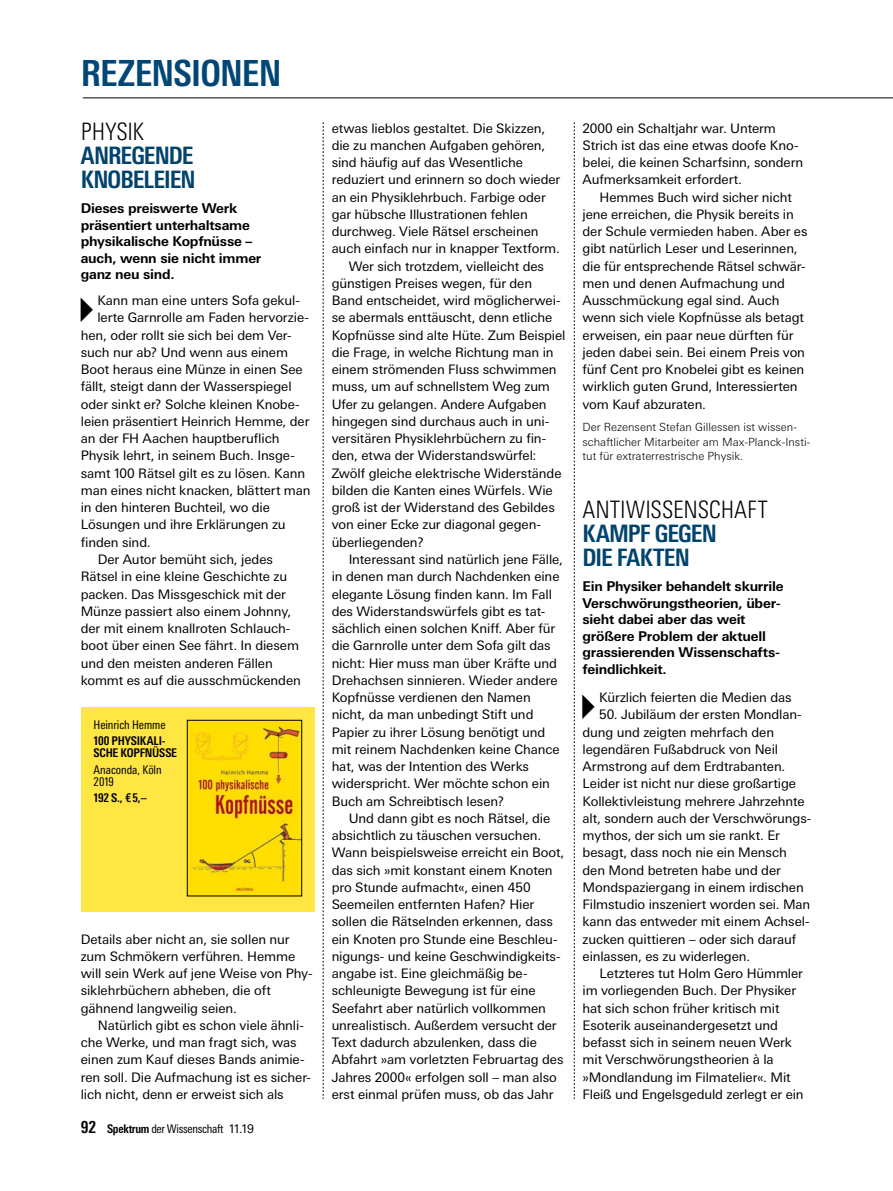
<style>
.page{position:relative;width:893px;height:1191px;background:#fff}
.page>*{position:absolute;margin:0;border:0;box-sizing:border-box;transform-origin:0 0}
.t1{font:700 condensed 36px "Univers Next Pro";letter-spacing:-.02em;color:#004776}
.Ueberschrift{font:700 condensed 24px/24px "Univers Next Pro";letter-spacing:-.035em;color:#00436f}
.Dachzeile{font:300 condensed 24px "Univers Next Pro";color:#000}
.Vorspann{font:700 13.5px/16.5px "Univers Next Pro";letter-spacing:-.015em;color:#000}
.Grundtext_mit_Einzug{font:13.2px/17.2px "Univers Next Pro";letter-spacing:-.005em;color:#000}
.Grundtext_Initial_Dr{font:13.2px/17.2px "Univers Next Pro";letter-spacing:-.01em;color:#000}
.REZENSIONEN_Grundtex{font:condensed 12px/12px "Univers Next Pro";letter-spacing:-.01em;color:#000}
.REZENSIONEN_Titel_Bu{font:700 condensed 12px/12px "Univers Next Pro";letter-spacing:-.015em;color:#000}
.REZENSIONEN_Grundtex-2{font:700 condensed 12px "Univers Next Pro";color:#000}
.Autor_unten{font:300 11.25px/14.2px "Univers Next Pro";color:#000}
.s1{font-weight:700;font-size:16.5px}
.s2{font-weight:700}
.s3{font-stretch:normal}
</style>
<div class="page">
<svg style="left:323px;top:122px;width:1px;height:977px"></svg>
<svg style="left:574px;top:122px;width:1px;height:977px"></svg>
<hr style="left:83px;top:98px;width:810px;height:1px;background:#000">
<div style="left:81px;top:707px;width:234px;height:205px;background:#ffe642"></div>
<img style="left:189px;top:722px;width:111px;height:172px">
<div style="left:187px;top:720px;width:115px;height:176px;border:1px solid #000"></div>
<h1 class="t1" style="left:81px;top:52px;width:202px">REZENSIONEN</h1>
<p class="Dachzeile" style="left:81px;top:118px;width:65px">PHYSIK</p>
<p class="Ueberschrift" style="left:81px;top:144px;width:116px">ANREGENDE<br>KNOBELEIEN</p>
<p class="Vorspann" style="left:81px;top:200px;width:182px">Dieses preiswerte Werk präsentiert unterhaltsame physikalische Kopfnüsse – auch, wenn sie nicht immer ganz neu sind.</p>
<p class="Grundtext_Initial_Dr" style="left:66px;top:292px;width:235px">✔Kann man eine unters Sofa gekul-</p>
<p class="Grundtext_Initial_Dr" style="left:97px;top:309px;width:213px">lerte Garnrolle am Faden hervorzie-</p>
<p class="Grundtext_Initial_Dr" style="left:81px;top:326px;width:212px">hen, oder rollt sie sich bei dem Ver-</p>
<p class="Grundtext_Initial_Dr" style="left:81px;top:343px;width:209px">such nur ab? Und wenn aus einem</p>
<p class="Grundtext_Initial_Dr" style="left:81px;top:361px;width:223px">Boot heraus eine Münze in einen See</p>
<p class="Grundtext_Initial_Dr" style="left:81px;top:378px;width:212px">fällt, steigt dann der Wasserspiegel</p>
<p class="Grundtext_Initial_Dr" style="left:81px;top:395px;width:220px">oder sinkt er? Solche kleinen Knobe-</p>
<p class="Grundtext_Initial_Dr" style="left:81px;top:412px;width:230px">leien präsentiert Heinrich Hemme, der</p>
<p class="Grundtext_Initial_Dr" style="left:81px;top:430px;width:200px">an der FH Aachen hauptberuflich</p>
<p class="Grundtext_Initial_Dr" style="left:81px;top:447px;width:216px">Physik lehrt, in seinem Buch. Insge-</p>
<p class="Grundtext_Initial_Dr" style="left:81px;top:464px;width:226px">samt 100 Rätsel gilt es zu lösen. Kann</p>
<p class="Grundtext_Initial_Dr" style="left:81px;top:481px;width:231px">man eines nicht knacken, blättert man</p>
<p class="Grundtext_Initial_Dr" style="left:81px;top:499px;width:191px">in den hinteren Buchteil, wo die</p>
<p class="Grundtext_Initial_Dr" style="left:81px;top:516px;width:206px">Lösungen und ihre Erklärungen zu</p>
<p class="Grundtext_Initial_Dr" style="left:81px;top:533px;width:71px">finden sind.</p>
<p class="Grundtext_mit_Einzug" style="left:81px;top:550px;width:222px;text-indent:17px">Der Autor bemüht sich, jedes Rätsel in eine kleine Geschichte zu packen. Das Missgeschick mit der Münze passiert also einem Johnny, der mit einem knallroten Schlauch&shy;boot über einen See fährt. In diesem und den meisten anderen Fällen kommt es auf die ausschmückenden</p>
<p class="REZENSIONEN_Grundtex" style="left:94px;top:718px;width:74px">Heinrich Hemme</p>
<p class="REZENSIONEN_Titel_Bu" style="left:94px;top:735px;width:85px">100 PHYSIKALI-<br>SCHE KOPFNÜSSE</p>
<p class="REZENSIONEN_Grundtex" style="left:94px;top:763px;width:70px">Anaconda, Köln<br>2019</p>
<p class="REZENSIONEN_Grundtex-2" style="left:94px;top:790px;width:55px">192 S., € 5,–</p>
<p class="Grundtext_mit_Einzug" style="left:81px;top:930px;width:233px">Details aber nicht an, sie sollen nur zum Schmökern verführen. Hemme will sein Werk auf jene Weise von Phy&shy;siklehrbüchern abheben, die oft gähnend langweilig seien.</p>
<p class="Grundtext_mit_Einzug" style="left:81px;top:1016px;width:232px;text-indent:17px">Natürlich gibt es schon viele ähnli&shy;che Werke, und man fragt sich, was einen zum Kauf dieses Bands animie&shy;ren soll. Die Aufmachung ist es sicher&shy;lich nicht, denn er erweist sich als</p>
<p class="REZENSIONEN_Grundtex" style="left:81px;top:1123px;width:175px"><span class="s1">92</span> <span class="s2">Spektrum</span> der Wissenschaft <span class="s3">11.19</span></p>
<p class="Grundtext_mit_Einzug" style="left:332px;top:119px;width:230px">etwas lieblos gestaltet. Die Skizzen, die zu manchen Aufgaben gehören, sind häufig auf das Wesentliche reduziert und erinnern so doch wieder an ein Physiklehrbuch. Farbige oder gar hübsche Illustrationen fehlen durchweg. Viele Rätsel erscheinen auch einfach nur in knapper Textform.</p>
<p class="Grundtext_mit_Einzug" style="left:332px;top:257px;width:235px;text-indent:17px">Wer sich trotzdem, vielleicht des günstigen Preises wegen, für den Band entscheidet, wird möglicherwei&shy;se abermals enttäuscht, denn etliche Kopfnüsse sind alte Hüte. Zum Beispiel die Frage, in welche Richtung man in einem strömenden Fluss schwimmen muss, um auf schnellstem Weg zum Ufer zu gelangen. Andere Aufgaben hingegen sind durchaus auch in uni&shy;versitären Physiklehrbüchern zu fin&shy;den, etwa der Widerstandswürfel:<br>Zwölf gleiche elektrische Widerstände bilden die Kanten eines Würfels. Wie groß ist der Widerstand des Gebildes von einer Ecke zur diagonal gegen&shy;überliegenden?</p>
<p class="Grundtext_mit_Einzug" style="left:332px;top:550px;width:233px;text-indent:17px">Interessant sind natürlich jene Fälle, in denen man durch Nachdenken eine elegante Lösung finden kann. Im Fall des Widerstandswürfels gibt es tat&shy;sächlich einen solchen Kniff. Aber für die Garnrolle unter dem Sofa gilt das nicht: Hier muss man über Kräfte und Drehachsen sinnieren. Wieder andere Kopfnüsse verdienen den Namen nicht, da man unbedingt Stift und Papier zu ihrer Lösung benötigt und mit reinem Nachdenken keine Chance hat, was der Intention des Werks widerspricht. Wer möchte schon ein Buch am Schreibtisch lesen?</p>
<p class="Grundtext_mit_Einzug" style="left:332px;top:809px;width:234px;text-indent:17px">Und dann gibt es noch Rätsel, die absichtlich zu täuschen versuchen.<br>Wann beispielsweise erreicht ein Boot, das sich »mit konstant einem Knoten pro Stunde aufmacht«, einen 450<br>Seemeilen entfernten Hafen? Hier sollen die Rätselnden erkennen, dass ein Knoten pro Stunde eine Beschleu&shy;nigungs- und keine Geschwindigkeits&shy;angabe ist. Eine gleichmäßig be&shy;schleunigte Bewegung ist für eine Seefahrt aber natürlich vollkommen unrealistisch. Außerdem versucht der Text dadurch abzulenken, dass die Abfahrt »am vorletzten Februartag des Jahres 2000« erfolgen soll – man also erst einmal prüfen muss, ob das Jahr</p>
<p class="Grundtext_mit_Einzug" style="left:583px;top:119px;width:222px">2000 ein Schaltjahr war. Unterm Strich ist das eine etwas doofe Kno&shy;belei, die keinen Scharfsinn, sondern Aufmerksamkeit erfordert.</p>
<p class="Grundtext_mit_Einzug" style="left:583px;top:188px;width:226px;text-indent:17px">Hemmes Buch wird sicher nicht jene erreichen, die Physik bereits in der Schule vermieden haben. Aber es gibt natürlich Leser und Leserinnen, die für entsprechende Rätsel schwär&shy;men und denen Aufmachung und Ausschmückung egal sind. Auch wenn sich viele Kopfnüsse als betagt erweisen, ein paar neue dürften für jeden dabei sein. Bei einem Preis von fünf Cent pro Knobelei gibt es keinen wirklich guten Grund, Interessierten vom Kauf abzuraten.</p>
<p class="Autor_unten" style="left:583px;top:420px;width:229px">Der Rezensent Stefan Gillessen ist wissen&shy;schaftlicher Mitarbeiter am Max-Planck-Insti&shy;tut für extraterrestrische Physik.</p>
<p class="Dachzeile" style="left:583px;top:496px;width:187px">ANTIWISSENSCHAFT</p>
<p class="Ueberschrift" style="left:583px;top:521px;width:136px">KAMPF GEGEN<br>DIE FAKTEN</p>
<p class="Vorspann" style="left:583px;top:578px;width:202px">Ein Physiker behandelt skurrile<br>Verschwörungstheorien, über&shy;sieht dabei aber das weit größere Problem der aktuell grassierenden Wissenschafts&shy;feindlichkeit.</p>
<p class="Grundtext_Initial_Dr" style="left:568px;top:688px;width:225px">✔Kürzlich feierten die Medien das</p>
<p class="Grundtext_Initial_Dr" style="left:583px;top:706px;width:230px;text-indent:17px">50. Jubiläum der ersten Mondlan&shy;dung und zeigten mehrfach den legendären Fußabdruck von Neil Armstrong auf dem Erdtrabanten.<br>Leider ist nicht nur diese großartige Kollektivleistung mehrere Jahrzehnte alt, sondern auch der Verschwörungs&shy;mythos, der sich um sie rankt. Er besagt, dass noch nie ein Mensch den Mond betreten habe und der Mondspaziergang in einem irdischen Filmstudio inszeniert worden sei. Man kann das entweder mit einem Achsel&shy;zucken quittieren – oder sich darauf einlassen, es zu widerlegen.</p>
<p class="Grundtext_mit_Einzug" style="left:583px;top:964px;width:223px;text-indent:17px">Letzteres tut Holm Gero Hümmler im vorliegenden Buch. Der Physiker hat sich schon früher kritisch mit Esoterik auseinandergesetzt und befasst sich in seinem neuen Werk mit Verschwörungstheorien à la »Mondlandung im Filmatelier«. Mit Fleiß und Engelsgeduld zerlegt er ein</p>
</div>
